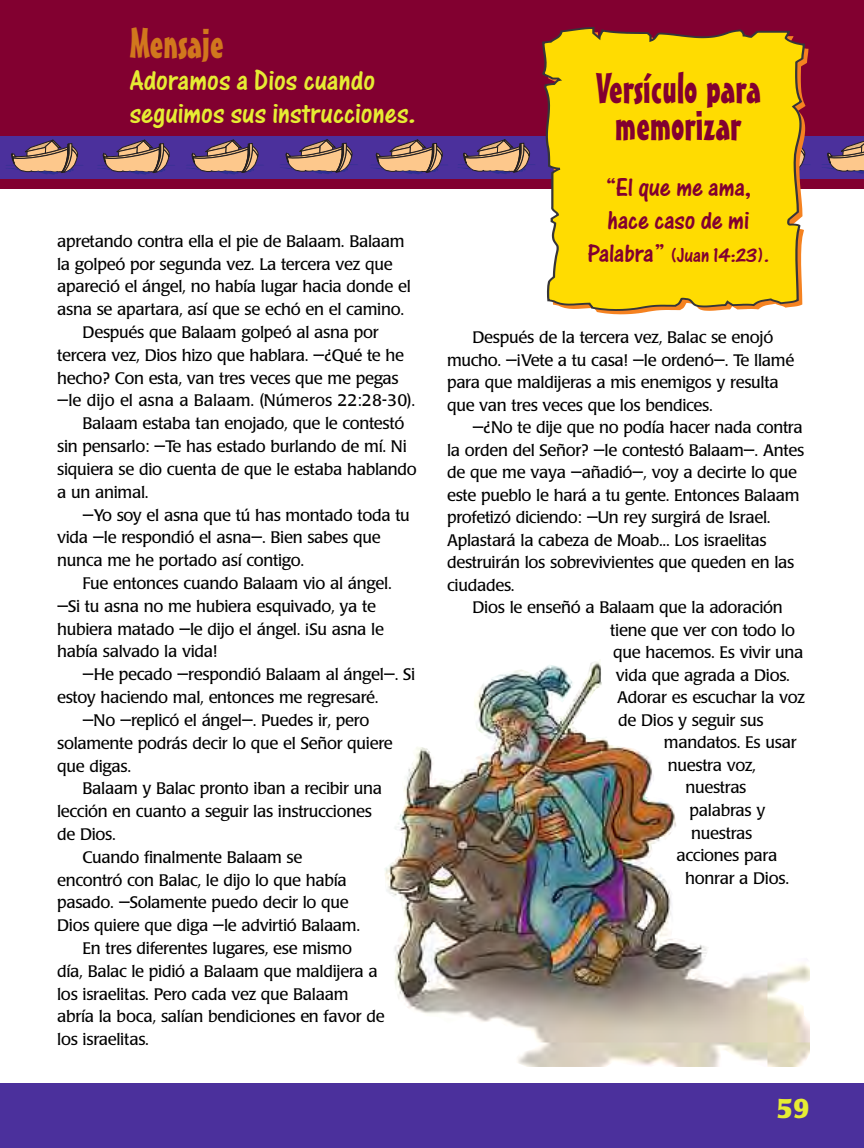
<style>
.page{position:relative;width:864px;height:1148px;background:#fff}
.page>*{position:absolute;margin:0;border:0;box-sizing:border-box;transform-origin:0 0}
.t1{font:42px/37.5px "Mister Earl BT";color:#820030;text-align:center}
.t2{font:42px "Mister Earl BT";color:#d1771d}
.t3{font:30px/33px "One Stroke Script Plain";color:#e6ec33}
.t4{font:27px/33px "One Stroke Script Plain";letter-spacing:-.005em;color:#820030}
.t5{font:700 27px "Poppl Laudatio";color:#e6ec33}
.t6{font:21px "One Stroke Script Plain";letter-spacing:-.005em;color:#820030}
.t7{font:16.5px/22.5px "Poppl Laudatio";letter-spacing:-.02em;color:#000}
.t8{font:16.5px "Poppl Laudatio";color:#000}
.s1{font-size:27px}
</style>
<div class="page">
<div style="left:0;top:0;width:864px;height:189px;background:#820030"></div>
<div style="left:0;top:136px;width:864px;height:43px;background:#4b309c"></div>
<svg style="left:822px;top:140px;width:42px;height:34px"></svg>
<svg style="left:458px;top:140px;width:77px;height:34px"></svg>
<svg style="left:374px;top:140px;width:69px;height:34px"></svg>
<svg style="left:280px;top:140px;width:77px;height:34px"></svg>
<svg style="left:189px;top:140px;width:70px;height:34px"></svg>
<svg style="left:98px;top:140px;width:77px;height:35px"></svg>
<svg style="left:6px;top:140px;width:77px;height:35px"></svg>
<div style="left:0;top:1082px;width:864px;height:66px;background:#4b309c"></div>
<svg style="left:542px;top:27px;width:264px;height:285px;background:#f3cd0d"></svg>
<img style="left:384px;top:661px;width:426px;height:405px">
<h1 class="t2" style="left:130px;top:27px;width:95px">Mensaje</h1>
<h2 class="t3" style="left:130px;top:66px;width:288px">Adoramos a Dios cuando seguimos sus instrucciones.</h2>
<p class="t7" style="left:57px;top:231px;width:349px">apretando contra ella el pie de Balaam. Balaam</p>
<p class="t7" style="left:57px;top:254px;width:337px">la golpeó por segunda vez. La tercera vez que</p>
<p class="t7" style="left:57px;top:277px;width:355px">apareció el ángel, no había lugar hacia donde el</p>
<p class="t7" style="left:57px;top:300px;width:349px">asna se apartara, así que se echó en el camino.</p>
<p class="t7" style="left:83px;top:323px;width:297px">Después que Balaam golpeó al asna por</p>
<p class="t7" style="left:57px;top:345px;width:348px">tercera vez, Dios hizo que hablara. —¿Qué te he</p>
<p class="t7" style="left:57px;top:368px;width:343px">hecho? Con esta, van tres veces que me pegas</p>
<p class="t8" style="left:57px;top:394px;width:360px">—le dijo el asna a Balaam. (Números 22:28-30).</p>
<p class="t7" style="left:83px;top:414px;width:323px">Balaam estaba tan enojado, que le contestó</p>
<p class="t7" style="left:57px;top:437px;width:351px">sin pensarlo: —Te has estado burlando de mí. Ni</p>
<p class="t7" style="left:57px;top:459px;width:361px">siquiera se dio cuenta de que le estaba hablando</p>
<p class="t7" style="left:57px;top:482px;width:93px">a un animal.</p>
<p class="t7" style="left:83px;top:505px;width:329px">—Yo soy el asna que tú has montado toda tu</p>
<p class="t7" style="left:57px;top:528px;width:325px">vida —le respondió el asna—. Bien sabes que</p>
<p class="t7" style="left:57px;top:551px;width:249px">nunca me he portado así contigo.</p>
<p class="t7" style="left:83px;top:573px;width:311px">Fue entonces cuando Balaam vio al ángel.</p>
<p class="t7" style="left:57px;top:596px;width:320px">—Si tu asna no me hubiera esquivado, ya te</p>
<p class="t7" style="left:57px;top:619px;width:328px">hubiera matado —le dijo el ángel. ¡Su asna le</p>
<p class="t7" style="left:57px;top:642px;width:162px">había salvado la vida!</p>
<p class="t7" style="left:83px;top:665px;width:334px">—He pecado —respondió Balaam al ángel—. Si</p>
<p class="t7" style="left:57px;top:687px;width:323px">estoy haciendo mal, entonces me regresaré.</p>
<p class="t7" style="left:83px;top:710px;width:288px">—No —replicó el ángel—. Puedes ir, pero</p>
<p class="t7" style="left:57px;top:733px;width:337px">solamente podrás decir lo que el Señor quiere</p>
<p class="t7" style="left:57px;top:756px;width:76px">que digas.</p>
<p class="t7" style="left:83px;top:779px;width:301px">Balaam y Balac pronto iban a recibir una</p>
<p class="t7" style="left:57px;top:801px;width:316px">lección en cuanto a seguir las instrucciones</p>
<p class="t7" style="left:57px;top:824px;width:60px">de Dios.</p>
<p class="t7" style="left:83px;top:847px;width:221px">Cuando finalmente Balaam se</p>
<p class="t7" style="left:57px;top:870px;width:291px">encontró con Balac, le dijo lo que había</p>
<p class="t7" style="left:57px;top:893px;width:293px">pasado. —Solamente puedo decir lo que</p>
<p class="t7" style="left:57px;top:915px;width:305px">Dios quiere que diga —le advirtió Balaam.</p>
<p class="t7" style="left:83px;top:938px;width:271px">En tres diferentes lugares, ese mismo</p>
<p class="t7" style="left:57px;top:961px;width:322px">día, Balac le pidió a Balaam que maldijera a</p>
<p class="t7" style="left:57px;top:984px;width:293px">los israelitas. Pero cada vez que Balaam</p>
<p class="t7" style="left:57px;top:1007px;width:329px">abría la boca, salían bendiciones en favor de</p>
<p class="t7" style="left:57px;top:1029px;width:93px">los israelitas.</p>
<h1 class="t1" style="left:596px;top:71px;width:167px">Versículo para memorizar</h1>
<h3 class="t4" style="left:605px;top:173px;width:148px">“El que me ama, hace caso de mi</h3>
<p class="t6" style="left:587px;top:249px;width:183px"><span class="s1">Palabra”</span> (Juan 14:23).</p>
<p class="t7" style="left:447px;top:328px;width:349px;text-indent:25px">Después de la tercera vez, Balac se enojó mucho. —¡Vete a tu casa! —le ordenó—. Te llamé para que maldijeras a mis enemigos y resulta que van tres veces que los bendices.</p>
<p class="t7" style="left:447px;top:418px;width:359px;text-indent:25px">—¿No te dije que no podía hacer nada contra la orden del Señor? —le contestó Balaam—. Antes de que me vaya —añadió—, voy a decirte lo que este pueblo le hará a tu gente. Entonces Balaam profetizó diciendo: —Un rey surgirá de Israel.<br>Aplastará la cabeza de Moab... Los israelitas destruirán los sobrevivientes que queden en las ciudades.</p>
<p class="t7" style="left:473px;top:598px;width:312px">Dios le enseñó a Balaam que la adoración</p>
<p class="t7" style="left:610px;top:620px;width:186px">tiene que ver con todo lo</p>
<p class="t7" style="left:613px;top:643px;width:192px">que hacemos. Es vivir una</p>
<p class="t7" style="left:616px;top:665px;width:176px">vida que agrada a Dios.</p>
<p class="t7" style="left:617px;top:688px;width:189px">Adorar es escuchar la voz</p>
<p class="t7" style="left:618px;top:710px;width:147px">de Dios y seguir sus</p>
<p class="t7" style="left:664px;top:733px;width:134px">mandatos. Es usar</p>
<p class="t7" style="left:668px;top:755px;width:90px">nuestra voz,</p>
<p class="t7" style="left:685px;top:778px;width:63px">nuestras</p>
<p class="t7" style="left:690px;top:800px;width:77px">palabras y</p>
<p class="t7" style="left:691px;top:823px;width:63px">nuestras</p>
<p class="t7" style="left:677px;top:845px;width:102px">acciones para</p>
<p class="t7" style="left:685px;top:868px;width:105px">honrar a Dios.</p>
<h3 class="t5" style="left:777px;top:1097px;width:34px">59</h3>
</div>
